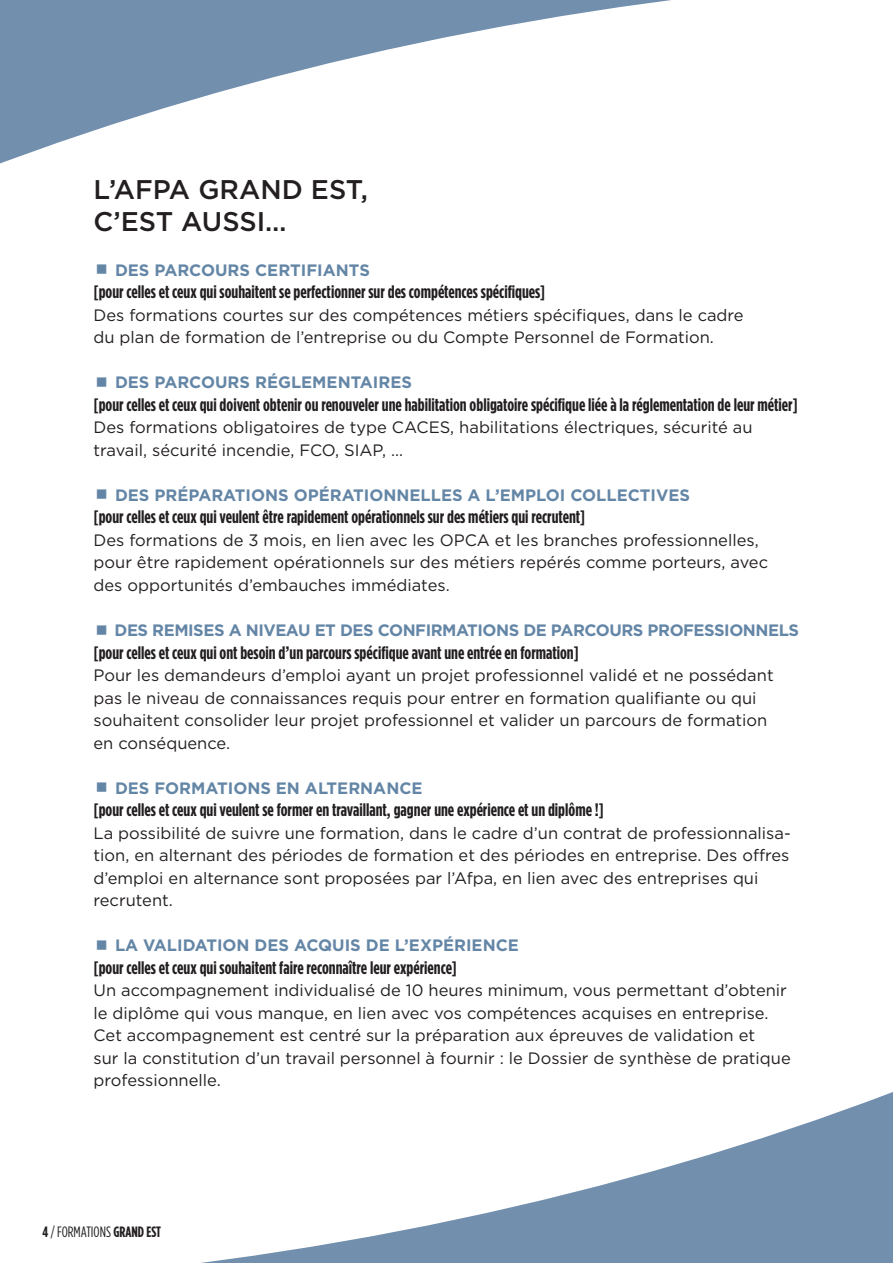
<style>
.page{position:relative;width:893px;height:1263px;background:#fff}
.page>*{position:absolute;margin:0;border:0;box-sizing:border-box;transform-origin:0 0}
.t1{font:500 27px/32.4px "Gotham";color:#231f20}
.t2{font:700 condensed 18px "Gotham HTF";color:#231f20}
.t3{font:16.5px/22.5px "Gotham";color:#231f20}
.t4{font:700 16.5px "Gotham";color:#6486a6}
.t5{font:700 16.5px "Gotham";letter-spacing:-.025em;color:#6486a6}
.t6{font:condensed 15px "Gotham HTF";color:#231f20}
.s1{font-weight:700}
</style>
<div class="page">
<svg style="left:0;top:0;width:671px;height:164px"></svg>
<svg style="left:201px;top:1092px;width:692px;height:171px"></svg>
<h1 class="t1" style="left:94px;top:172px;width:276px">L’AFPA GRAND EST,<br>C’EST AUSSI…</h1>
<p class="t4" style="left:115px;top:259px;width:256px">DES PARCOURS CERTIFIANTS</p>
<p class="t2" style="left:94px;top:282px;width:453px">[pour celles et ceux qui souhaitent se perfectionner sur des compétences spécifiques]</p>
<p class="t3" style="left:94px;top:303px;width:652px">Des formations courtes sur des compétences métiers spécifiques, dans le cadre du plan de formation de l’entreprise ou du Compte Personnel de Formation.</p>
<p class="t4" style="left:115px;top:372px;width:299px">DES PARCOURS RÉGLEMENTAIRES</p>
<p class="t2" style="left:94px;top:394px;width:706px">[pour celles et ceux qui doivent obtenir ou renouveler une habilitation obligatoire spécifique liée à la réglementation de leur métier]</p>
<p class="t3" style="left:94px;top:416px;width:661px">Des formations obligatoires de type CACES, habilitations électriques, sécurité au travail, sécurité incendie, FCO, SIAP, …</p>
<p class="t4" style="left:115px;top:484px;width:577px">DES PRÉPARATIONS OPÉRATIONNELLES A L’EMPLOI COLLECTIVES</p>
<p class="t2" style="left:94px;top:507px;width:493px">[pour celles et ceux qui veulent être rapidement opérationnels sur des métiers qui recrutent]</p>
<p class="t3" style="left:94px;top:528px;width:676px">Des formations de 3 mois, en lien avec les OPCA et les branches professionnelles, pour être rapidement opérationnels sur des métiers repérés comme porteurs, avec des opportunités d’embauches immédiates.</p>
<p class="t5" style="left:115px;top:619px;width:686px">DES REMISES A NIVEAU ET DES CONFIRMATIONS DE PARCOURS PROFESSIONNELS</p>
<p class="t2" style="left:94px;top:642px;width:487px">[pour celles et ceux qui ont besoin d’un parcours spécifique avant une entrée en formation]</p>
<p class="t3" style="left:94px;top:663px;width:682px">Pour les demandeurs d’emploi ayant un projet professionnel validé et ne possédant pas le niveau de connaissances requis pour entrer en formation qualifiante ou qui souhaitent consolider leur projet professionnel et valider un parcours de formation en conséquence.</p>
<p class="t4" style="left:115px;top:777px;width:309px">DES FORMATIONS EN ALTERNANCE</p>
<p class="t2" style="left:94px;top:799px;width:512px">[pour celles et ceux qui veulent se former en travaillant, gagner une expérience et un diplôme !]</p>
<p class="t3" style="left:94px;top:821px;width:699px">La possibilité de suivre une formation, dans le cadre d’un contrat de professionnalisa&shy;tion, en alternant des périodes de formation et des périodes en entreprise. Des offres d’emploi en alternance sont proposées par l’Afpa, en lien avec des entreprises qui recrutent.</p>
<p class="t4" style="left:115px;top:934px;width:405px">LA VALIDATION DES ACQUIS DE L’EXPÉRIENCE</p>
<p class="t2" style="left:94px;top:957px;width:365px">[pour celles et ceux qui souhaitent faire reconnaître leur expérience]</p>
<p class="t3" style="left:94px;top:978px;width:699px">Un accompagnement individualisé de 10 heures minimum, vous permettant d’obtenir le diplôme qui vous manque, en lien avec vos compétences acquises en entreprise.<br>Cet accompagnement est centré sur la préparation aux épreuves de validation et<br>sur la constitution d’un travail personnel à fournir : le Dossier de synthèse de pratique professionnelle.</p>
<p class="t6" style="left:43px;top:1224px;width:120px"><span class="s1">4</span> / FORMATIONS <span class="s1">GRAND EST</span></p>
</div>
